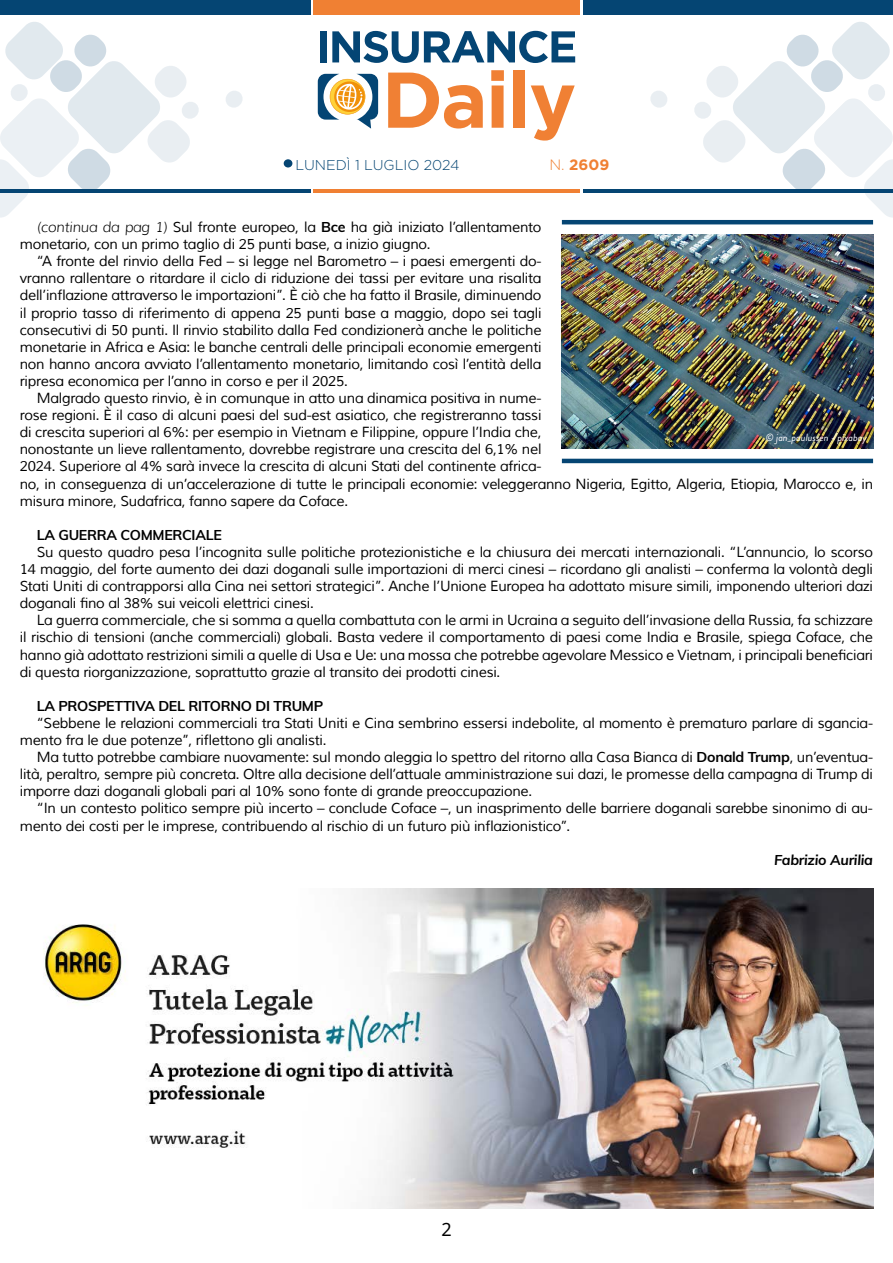
<style>
.page{position:relative;width:893px;height:1263px;background:#fff}
.page>*{position:absolute;margin:0;border:0;box-sizing:border-box;transform-origin:0 0}
.t1{font:18px "Noto Sans";color:#000}
.t2{font:700 15px "Gotham";color:#f08033}
.t3{font:14.25px/17.1px "Muli";letter-spacing:-.02em;color:#000}
.t4{font:700 14.25px "Muli";letter-spacing:-.02em;color:#000}
.t5{font:300 14.25px "Gotham";color:#054573}
.t6{font:italic 700 14.25px "Muli";letter-spacing:-.02em;color:#000}
.t7{font:italic 10.5px "Brandon Grotesque";color:#fff}
.s1{font-weight:300}
.s2{font-weight:300;font-style:italic}
.s3{font-weight:700}
</style>
<div class="page">
<div style="left:583px;top:0;width:310px;height:15px;background:#054573"></div>
<div style="left:313px;top:0;width:266px;height:15px;background:#f08033"></div>
<hr style="left:583px;top:189px;width:310px;height:3px;background:#054573">
<hr style="left:313px;top:189px;width:266px;height:3px;background:#f08033">
<svg style="left:650px;top:91px;width:17px;height:17px"></svg>
<svg style="left:226px;top:91px;width:17px;height:17px"></svg>
<svg style="left:693px;top:22px;width:200px;height:196px"></svg>
<svg style="left:0;top:22px;width:200px;height:196px"></svg>
<hr style="left:0;top:189px;width:310px;height:3px;background:#054573">
<div style="left:0;top:0;width:310px;height:15px;background:#054573"></div>
<svg style="left:318px;top:74px;width:60px;height:55px"></svg>
<svg style="left:388px;top:73px;width:95px;height:56px"></svg>
<svg style="left:491px;top:70px;width:13px;height:58px"></svg>
<div style="left:513px;top:70px;width:12px;height:58px;background:#f08034"></div>
<svg style="left:531px;top:85px;width:44px;height:56px"></svg>
<div style="left:320px;top:31px;width:6px;height:31px;background:#044574"></div>
<svg style="left:332px;top:31px;width:243px;height:32px"></svg>
<div style="left:284px;top:159px;width:8px;height:8px;background:#054573;border-radius:50%"></div>
<hr style="left:562px;top:220px;width:311px;height:4px;background:#054573">
<hr style="left:562px;top:459px;width:311px;height:4px;background:#054573">
<img style="left:562px;top:235px;width:311px;height:213px">
<img style="left:43px;top:889px;width:830px;height:320px">
<p class="t5" style="left:296px;top:157px;width:166px">LUNEDÌ 1 LUGLIO 2024</p>
<p class="t2" style="left:549px;top:156px;width:61px"><span class="s1">N.</span> 2609</p>
<p class="t3" style="left:20px;top:219px;width:523px;text-indent:17px"><span class="s2">(continua da pag 1)</span> Sul fronte europeo, la <span class="s3">Bce</span> ha già iniziato l’allentamento monetario, con un primo taglio di 25 punti base, a inizio giugno.</p>
<p class="t3" style="left:20px;top:253px;width:523px;text-align:justify;text-indent:17px">“A fronte del rinvio della Fed – si legge nel Barometro – i paesi emergenti do&shy;vranno rallentare o ritardare il ciclo di riduzione dei tassi per evitare una risalita dell’inflazione attraverso le importazioni”. È ciò che ha fatto il Brasile, diminuendo il proprio tasso di riferimento di appena 25 punti base a maggio, dopo sei tagli consecutivi di 50 punti. Il rinvio stabilito dalla Fed condizionerà anche le politiche monetarie in Africa e Asia: le banche centrali delle principali economie emergenti non hanno ancora avviato l’allentamento monetario, limitando così l’entità della ripresa economica per l’anno in corso e per il 2025.</p>
<p class="t3" style="left:20px;top:390px;width:855px;text-indent:17px">Malgrado questo rinvio, è in comunque in atto una dinamica positiva in nume-<br>rose regioni. È il caso di alcuni paesi del sud-est asiatico, che registreranno tassi<br>di crescita superiori al 6%: per esempio in Vietnam e Filippine, oppure l’India che,<br>nonostante un lieve rallentamento, dovrebbe registrare una crescita del 6,1% nel<br>2024. Superiore al 4% sarà invece la crescita di alcuni Stati del continente africa-<br>no, in conseguenza di un’accelerazione di tutte le principali economie: veleggeranno Nigeria, Egitto, Algeria, Etiopia, Marocco e, in misura minore, Sudafrica, fanno sapere da Coface.</p>
<p class="t4" style="left:37px;top:524px;width:187px">LA GUERRA COMMERCIALE</p>
<p class="t3" style="left:20px;top:544px;width:855px;text-align:justify;text-indent:17px">Su questo quadro pesa l’incognita sulle politiche protezionistiche e la chiusura dei mercati internazionali. “L’annuncio, lo scorso 14 maggio, del forte aumento dei dazi doganali sulle importazioni di merci cinesi – ricordano gli analisti – conferma la volontà degli Stati Uniti di contrapporsi alla Cina nei settori strategici”. Anche l’Unione Europea ha adottato misure simili, imponendo ulteriori dazi doganali fino al 38% sui veicoli elettrici cinesi.</p>
<p class="t3" style="left:20px;top:612px;width:855px;text-align:justify;text-indent:17px">La guerra commerciale, che si somma a quella combattuta con le armi in Ucraina a seguito dell’invasione della Russia, fa schizzare il rischio di tensioni (anche commerciali) globali. Basta vedere il comportamento di paesi come India e Brasile, spiega Coface, che hanno già adottato restrizioni simili a quelle di Usa e Ue: una mossa che potrebbe agevolare Messico e Vietnam, i principali beneficiari di questa riorganizzazione, soprattutto grazie al transito dei prodotti cinesi.</p>
<p class="t4" style="left:37px;top:695px;width:288px">LA PROSPETTIVA DEL RITORNO DI TRUMP</p>
<p class="t3" style="left:20px;top:715px;width:855px;text-indent:17px">“Sebbene le relazioni commerciali tra Stati Uniti e Cina sembrino essersi indebolite, al momento è prematuro parlare di sgancia&shy;mento fra le due potenze”, riflettono gli analisti.</p>
<p class="t3" style="left:20px;top:749px;width:855px;text-align:justify;text-indent:17px">Ma tutto potrebbe cambiare nuovamente: sul mondo aleggia lo spettro del ritorno alla Casa Bianca di <span class="s3">Donald Trump</span>, un’eventua&shy;lità, peraltro, sempre più concreta. Oltre alla decisione dell’attuale amministrazione sui dazi, le promesse della campagna di Trump di imporre dazi doganali globali pari al 10% sono fonte di grande preoccupazione.</p>
<p class="t3" style="left:20px;top:800px;width:855px;text-indent:17px">“In un contesto politico sempre più incerto – conclude Coface –, un inasprimento delle barriere doganali sarebbe sinonimo di au&shy;mento dei costi per le imprese, contribuendo al rischio di un futuro più inflazionistico”.</p>
<p class="t6" style="left:774px;top:849px;width:100px">Fabrizio Aurilia</p>
<p class="t7" style="left:766px;top:430px;width:103px">© jan_paulussen - pixabay</p>
<p class="t1" style="left:441px;top:1217px;width:12px">2</p>
</div>
